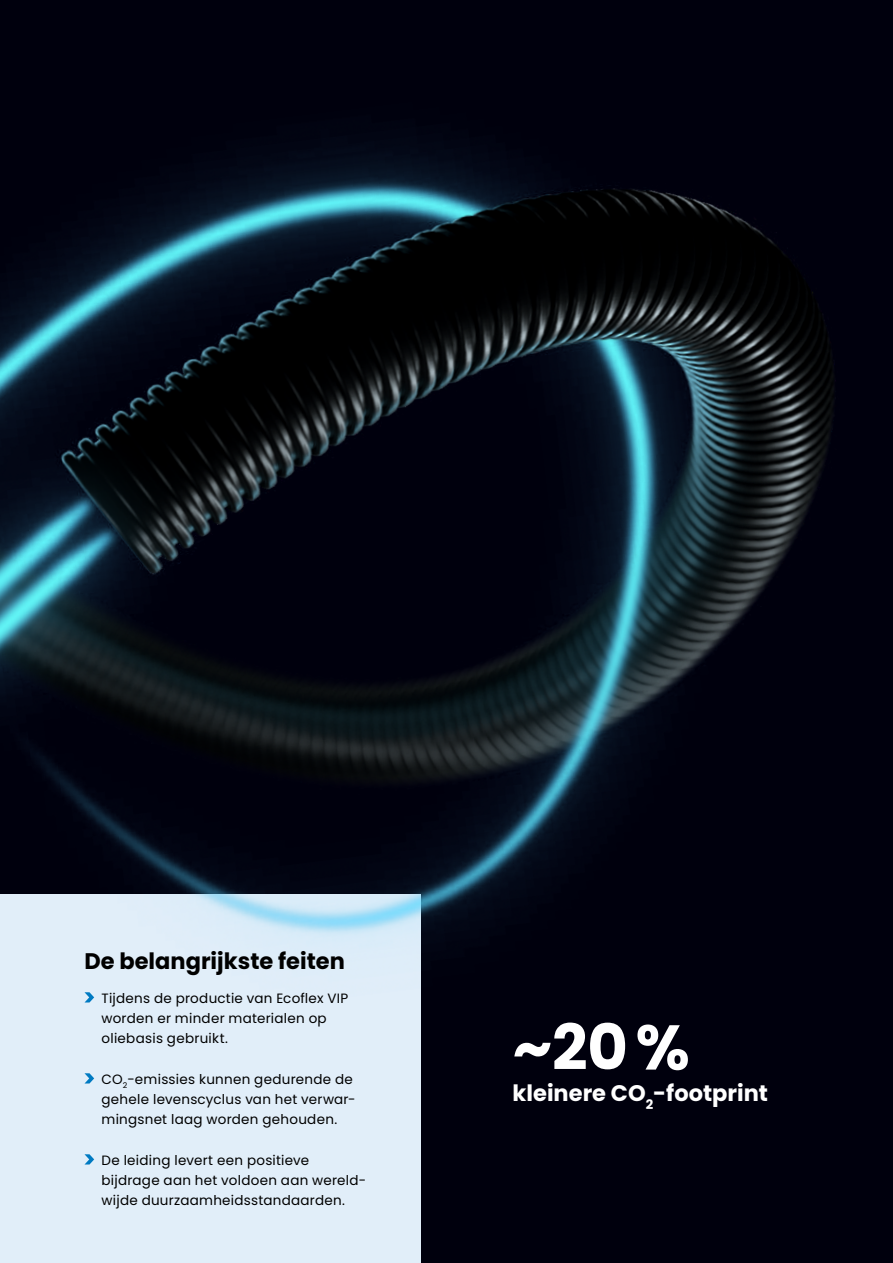
<style>
.page{position:relative;width:893px;height:1263px;background:#00000d}
.page>*{position:absolute;margin:0;border:0;box-sizing:border-box;transform-origin:0 0}
.t1{font:700 63px "Poppins";color:#fff}
.t2{font:700 22.5px "Poppins";color:#fff}
.t3{font:700 22.5px "Poppins";color:#000}
.t4{font:13.5px/20.2px "Poppins";letter-spacing:.02em;color:#000}
</style>
<div class="page">
<div style="left:0;top:895px;width:420px;height:368px;background:#e1eef9"></div>
<img style="left:0;top:146px;width:835px;height:1030px">
<svg style="left:85px;top:992px;width:9px;height:10px"></svg>
<svg style="left:85px;top:1073px;width:9px;height:10px"></svg>
<svg style="left:85px;top:1154px;width:9px;height:10px"></svg>
<h2 class="t3" style="left:85px;top:948px;width:262px">De belangrijkste feiten</h2>
<p class="t4" style="left:102px;top:988px;width:248px">Tijdens de productie van Ecoflex VIP worden er minder materialen op oliebasis gebruikt.</p>
<p class="t4" style="left:102px;top:1069px;width:256px">CO<sub>2</sub>-emissies kunnen gedurende de gehele levenscyclus van het verwar&shy;mingsnet laag worden gehouden.</p>
<p class="t4" style="left:102px;top:1150px;width:266px">De leiding levert een positieve bijdrage aan het voldoen aan wereld&shy;wijde duurzaamheidsstandaarden.</p>
<h1 class="t1" style="left:513px;top:1011px;width:179px">~20 %</h1>
<h2 class="t2" style="left:513px;top:1080px;width:257px">kleinere CO<sub>2</sub>-footprint</h2>
</div>
